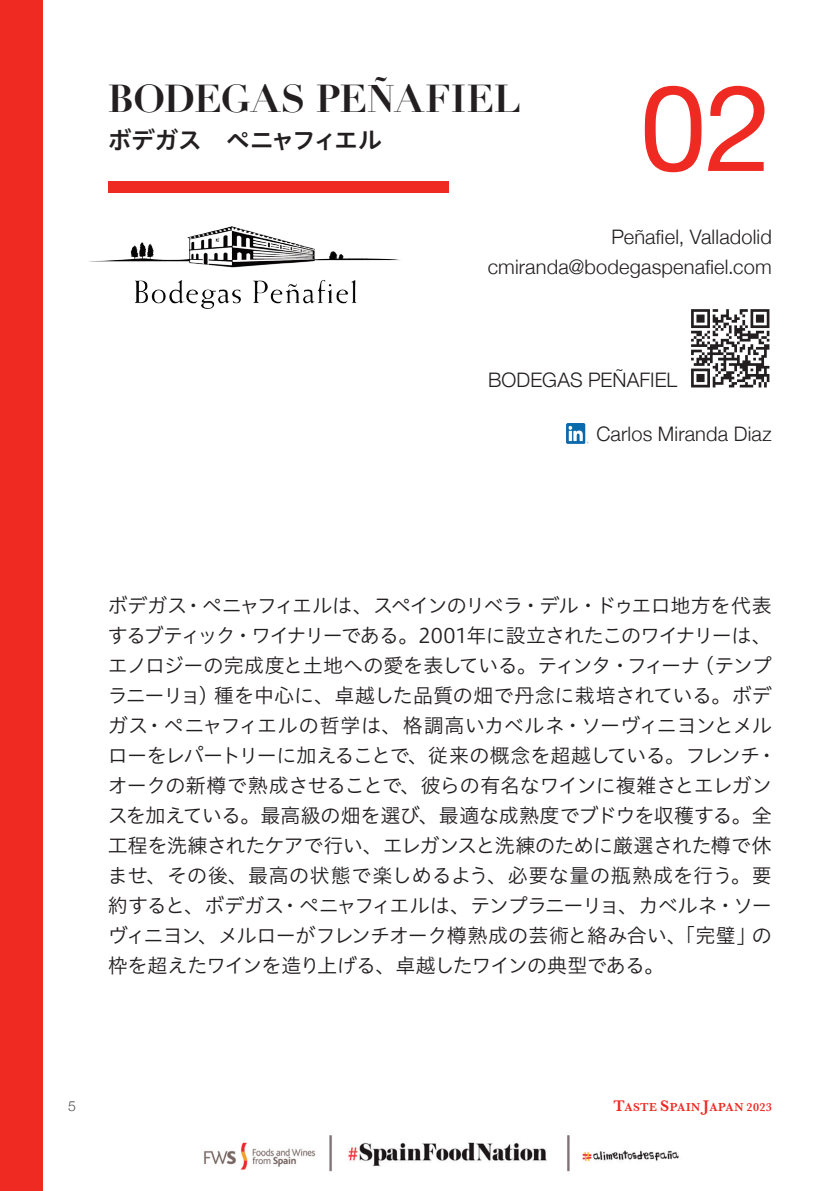
<style>
.page{position:relative;width:840px;height:1191px;background:#fff}
.page>*{position:absolute;margin:0;border:0;box-sizing:border-box;transform-origin:0 0}
.t1{font:120px "Helvetica Neue";color:#ee2a23}
.t2{font:700 38px "Didot";letter-spacing:-.005em;color:#231f20}
.t3{font:24px "Hiragino UD Sans Std W6";letter-spacing:-.035em;color:#231f20}
.t4{font:20px/30px "Hiragino UD Sans Std W3";letter-spacing:-.03em;color:#231f20}
.t5{font:300 20px "Helvetica Neue";letter-spacing:.005em;color:#231f20}
.t6{font:300 14px "Helvetica Neue";color:#4b4c4d}
.t7{font:600 12px "Baskerville";letter-spacing:.035em;color:#ee2a23}
.s1{font-size:16px}
</style>
<div class="page">
<img style="left:204px;top:1135px;width:475px;height:37px">
<div style="left:0;top:0;width:43px;height:1191px;background:#ee2a23"></div>
<img style="left:88px;top:227px;width:312px;height:82px">
<div style="left:108px;top:181px;width:340px;height:12px;background:#ee2a23"></div>
<svg style="left:691px;top:309px;width:78px;height:78px"></svg>
<img style="left:566px;top:424px;width:22px;height:19px">
<p class="t2" style="left:108px;top:75px;width:414px">BODEGAS PEÑAFIEL</p>
<p class="t3" style="left:108px;top:121px;width:275px">ボデガス　ペニャフィエル</p>
<p class="t1" style="left:639px;top:42px;width:133px">02</p>
<p class="t5" style="left:611px;top:221px;width:162px">Peñafiel, Valladolid</p>
<p class="t5" style="left:487px;top:251px;width:285px">cmiranda@bodegaspenafiel.com</p>
<p class="t5" style="left:488px;top:364px;width:190px">BODEGAS PEÑAFIEL</p>
<p class="t5" style="left:596px;top:418px;width:177px">Carlos Miranda Diaz</p>
<p class="t4" style="left:108px;top:589px;width:670px">ボデガス・ペニャフィエルは、スペインのリベラ・デル・ドゥエロ地方を代表するブティック・ワイナリーである。2001年に設立されたこのワイナリーは、エノロジーの完成度と土地への愛を表している。ティンタ・フィーナ（テンプラニーリョ）種を中心に、卓越した品質の畑で丹念に栽培されている。ボデガス・ペニャフィエルの哲学は、格調高いカベルネ・ソーヴィニヨンとメルローをレパートリーに加えることで、従来の概念を超越している。フレンチ・オークの新樽で熟成させることで、彼らの有名なワインに複雑さとエレガンスを加えている。最高級の畑を選び、最適な成熟度でブドウを収穫する。全工程を洗練されたケアで行い、エレガンスと洗練のために厳選された樽で休ませ、その後、最高の状態で楽しめるよう、必要な量の瓶熟成を行う。要約すると、ボデガス・ペニャフィエルは、テンプラニーリョ、カベルネ・ソーヴィニヨン、メルローがフレンチオーク樽熟成の芸術と絡み合い、「完璧」の枠を超えたワインを造り上げる、卓越したワインの典型である。</p>
<p class="t6" style="left:68px;top:1094px;width:9px">5</p>
<p class="t7" style="left:613px;top:1099px;width:160px"><span class="s1">T</span>ASTE <span class="s1">S</span>PAIN <span class="s1">J</span>APAN 2023</p>
</div>
